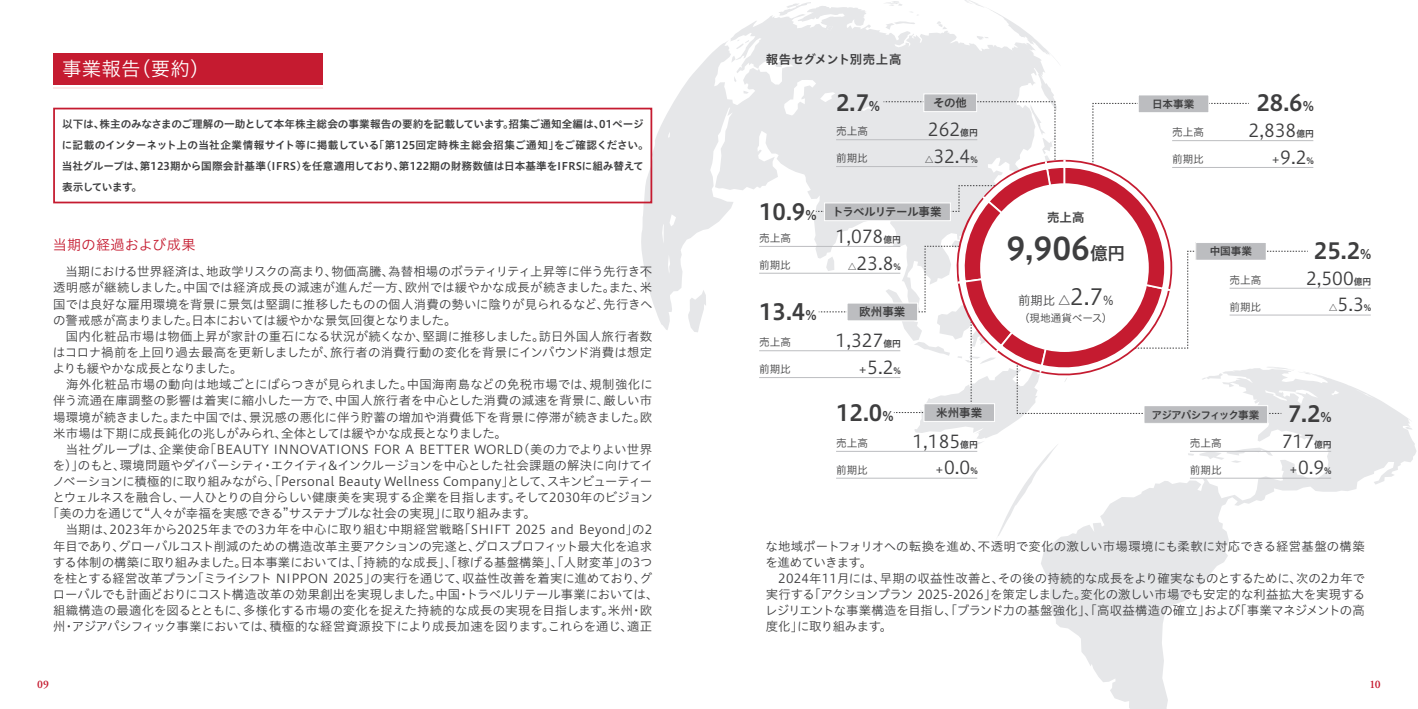
<style>
.page{position:relative;width:1418px;height:709px;background:#fff}
.page>*{position:absolute;margin:0;border:0;box-sizing:border-box;transform-origin:0 0}
.t1{font:31px "Hiragino UD Sans Std N W6";color:#3e3e3f}
.t2{font:22.12px "Hiragino UD Sans Std N W6";color:#3e3e3f}
.t3{font:19.5px "Hiragino UD Sans Std N W3";letter-spacing:.01em;color:#fff}
.t4{font:17.75px "Hiragino UD Sans Std N W3";color:#3e3e3f}
.t5{font:14.12px "Hiragino UD Sans Std N W3";letter-spacing:.015em;color:#c51b30}
.t6{font:12.38px/16.1px "Hiragino UD Sans Std N W3";color:#3e3e3f}
.t7{font:12.38px "Hiragino UD Sans Std N W3";letter-spacing:-.02em;color:#3e3e3f}
.t8{font:12.38px "Hiragino UD Sans Std N W3";letter-spacing:.02em;color:#3e3e3f}
.t9{font:12.38px "Hiragino UD Sans Std N W3";letter-spacing:-.025em;color:#3e3e3f}
.t10{font:12.38px "Hiragino UD Sans Std N W3";letter-spacing:-.03em;color:#3e3e3f}
.t11{font:12.38px "Hiragino UD Sans Std N W3";letter-spacing:-.055em;color:#3e3e3f}
.t12{font:12.38px "Hiragino UD Sans Std N W6";color:#3e3e3f}
.t13{font:11.5px "Hiragino UD Sans Std N W6";letter-spacing:-.015em;color:#3e3e3f}
.t14{font:11.5px "Hiragino UD Sans Std N W6";letter-spacing:-.05em;color:#3e3e3f}
.t15{font:600 11.5px "Adobe Garamond Pro";color:#c51b30}
.t16{font:10.62px/21.2px "Hiragino UD Sans Std N W6";color:#3e3e3f}
.t17{font:10.62px "Hiragino UD Sans Std N W3";color:#3e3e3f}
.t18{font:10.62px "Hiragino UD Sans Std N W6";letter-spacing:-.085em;color:#3e3e3f}
.s1{font-size:13.25px}
.s2{font-family:"Hiragino UD Sans Std N W6";font-size:8.88px}
.s3{font-family:"Hiragino UD Sans Std N W6";font-size:10.62px}
.s4{font-size:17.75px}
.s5{font-size:22.12px}
</style>
<div class="page">
<svg style="left:886px;top:1px;width:16px;height:5px"></svg>
<svg style="left:789px;top:2px;width:22px;height:4px"></svg>
<svg style="left:641px;top:6px;width:414px;height:324px;fill:#e9e7e9"></svg>
<svg style="left:734px;top:76px;width:2px;height:6px"></svg>
<svg style="left:743px;top:91px;width:5px;height:3px"></svg>
<svg style="left:731px;top:56px;width:4px;height:7px"></svg>
<svg style="left:736px;top:39px;width:13px;height:10px"></svg>
<svg style="left:1041px;top:373px;width:375px;height:336px"></svg>
<svg style="left:1323px;top:376px;width:9px;height:3px"></svg>
<hr style="left:53px;top:87px;width:269px;height:2px;background:#fde8e7">
<div style="left:53px;top:53px;width:269px;height:32px;background:#c51b30"></div>
<div style="left:53px;top:108px;width:599px;height:95px;border:2px solid #c51b30"></div>
<hr style="left:1172px;top:140px;width:141px;height:1px;background:#bcbdc0">
<hr style="left:1172px;top:167px;width:141px;height:1px;background:#bcbdc0">
<div style="left:1138px;top:95px;width:70px;height:18px;background:#bcbdc0"></div>
<div style="left:1138px;top:95px;width:70px;height:18px;border:1px solid #fff"></div>
<hr style="left:1229px;top:288px;width:141px;height:1px;background:#bcbdc0">
<hr style="left:1229px;top:314px;width:141px;height:1px;background:#bcbdc0">
<hr style="left:1189px;top:451px;width:142px;height:1px;background:#bcbdc0">
<hr style="left:1189px;top:478px;width:142px;height:1px;background:#bcbdc0">
<div style="left:923px;top:94px;width:53px;height:18px;background:#bcbdc0"></div>
<div style="left:923px;top:94px;width:53px;height:18px;border:1px solid #fff"></div>
<hr style="left:759px;top:246px;width:141px;height:1px;background:#bcbdc0">
<hr style="left:759px;top:273px;width:141px;height:1px;background:#bcbdc0">
<svg style="left:815px;top:101px;width:496px;height:441px"></svg>
<div style="left:980px;top:183px;width:168px;height:169px;background:#fff;border-radius:50%"></div>
<div style="left:847px;top:303px;width:70px;height:18px;background:#bcbdc0"></div>
<div style="left:846px;top:303px;width:71px;height:18px;border:1px solid #fff"></div>
<hr style="left:759px;top:350px;width:141px;height:1px;background:#bcbdc0">
<hr style="left:759px;top:377px;width:141px;height:1px;background:#bcbdc0">
<h3 class="t3" style="left:62px;top:54px;width:149px">事業報告（要約）</h3>
<p class="t16" style="left:62px;top:112px;width:588px">以下は、株主のみなさまのご理解の一助として本年株主総会の事業報告の要約を記載しています。招集ご通知全編は、01ページに記載のインターネット上の当社企業情報サイト等に掲載している「第125回定時株主総会招集ご通知」をご確認ください。当社グループは、第123期から国際会計基準（IFRS）を任意適用しており、第122期の財務数値は日本基準をIFRSに組み替えて表示しています。</p>
<p class="t5" style="left:53px;top:234px;width:144px">当期の経過および成果</p>
<p class="t7" style="left:53px;top:262px;width:600px">　当期における世界経済は、地政学リスクの高まり、物価高騰、為替相場のボラティリティ上昇等に伴う先行き不</p>
<p class="t8" style="left:53px;top:278px;width:600px">透明感が継続しました。中国では経済成長の減速が進んだ一方、欧州では緩やかな成長が続きました。また、米</p>
<p class="t6" style="left:53px;top:295px;width:601px">国では良好な雇用環境を背景に景気は堅調に推移したものの個人消費の勢いに陰りが見られるなど、先行きへ</p>
<p class="t9" style="left:53px;top:311px;width:405px">の警戒感が高まりました。日本においては緩やかな景気回復となりました。</p>
<p class="t8" style="left:53px;top:327px;width:600px">　国内化粧品市場は物価上昇が家計の重石になる状況が続くなか、堅調に推移しました。訪日外国人旅行者数</p>
<p class="t6" style="left:53px;top:343px;width:601px">はコロナ禍前を上回り過去最高を更新しましたが、旅行者の消費行動の変化を背景にインバウンド消費は想定</p>
<p class="t11" style="left:53px;top:359px;width:191px">よりも緩やかな成長となりました。</p>
<p class="t8" style="left:53px;top:375px;width:601px">　海外化粧品市場の動向は地域ごとにばらつきが見られました。中国海南島などの免税市場では、規制強化に</p>
<p class="t6" style="left:53px;top:392px;width:600px">伴う流通在庫調整の影響は着実に縮小した一方で、中国人旅行者を中心とした消費の減速を背景に、厳しい市</p>
<p class="t6" style="left:53px;top:408px;width:600px">場環境が続きました。また中国では、景況感の悪化に伴う貯蓄の増加や消費低下を背景に停滞が続きました。欧</p>
<p class="t6" style="left:53px;top:424px;width:455px">米市場は下期に成長鈍化の兆しがみられ、全体としては緩やかな成長となりました。</p>
<p class="t6" style="left:53px;top:440px;width:600px">　当社グループは、企業使命「BEAUTY INNOVATIONS FOR A BETTER WORLD（美の力でよりよい世界</p>
<p class="t10" style="left:53px;top:456px;width:602px">を）」のもと、環境問題やダイバーシティ・エクイティ&amp;インクルージョンを中心とした社会課題の解決に向けてイ</p>
<p class="t6" style="left:53px;top:472px;width:601px">ノベーションに積極的に取り組みながら、「Personal Beauty Wellness Company」として、スキンビューティー</p>
<p class="t7" style="left:52px;top:488px;width:602px">とウェルネスを融合し、一人ひとりの自分らしい健康美を実現する企業を目指します。そして2030年のビジョン</p>
<p class="t9" style="left:47px;top:504px;width:490px">「美の力を通じて“人々が幸福を実感できる”サステナブルな社会の実現」に取り組みます。</p>
<p class="t6" style="left:53px;top:521px;width:600px">　当期は、2023年から2025年までの3カ年を中心に取り組む中期経営戦略「SHIFT 2025 and Beyond」の2</p>
<p class="t7" style="left:53px;top:536px;width:600px">年目であり、グローバルコスト削減のための構造改革主要アクションの完遂と、グロスプロフィット最大化を追求</p>
<p class="t6" style="left:53px;top:553px;width:601px">する体制の構築に取り組みました。日本事業においては、「持続的な成長」、「稼げる基盤構築」、「人財変革」の3つ</p>
<p class="t6" style="left:53px;top:569px;width:601px">を柱とする経営改革プラン「ミライシフト NIPPON 2025」の実行を通じて、収益性改善を着実に進めており、グ</p>
<p class="t9" style="left:53px;top:585px;width:607px">ローバルでも計画どおりにコスト構造改革の効果創出を実現しました。中国・トラベルリテール事業においては、</p>
<p class="t6" style="left:53px;top:601px;width:600px">組織構造の最適化を図るとともに、多様化する市場の変化を捉えた持続的な成長の実現を目指します。米州・欧</p>
<p class="t7" style="left:53px;top:617px;width:600px">州・アジアパシフィック事業においては、積極的な経営資源投下により成長加速を図ります。これらを通じ、適正</p>
<p class="t12" style="left:765px;top:49px;width:137px">報告セグメント別売上高</p>
<h2 class="t2" style="left:836px;top:86px;width:45px">2.7<span class="s1">%</span></h2>
<p class="t13" style="left:933px;top:94px;width:35px">その他</p>
<h2 class="t2" style="left:759px;top:195px;width:59px">10.9<span class="s1">%</span></h2>
<p class="t17" style="left:836px;top:123px;width:33px">売上高</p>
<h3 class="t4" style="left:928px;top:116px;width:51px">262<span class="s2">億円</span></h3>
<p class="t17" style="left:836px;top:150px;width:33px">前期比</p>
<h3 class="t4" style="left:924px;top:143px;width:55px"><span class="s2">△</span>32.4<span class="s2">%</span></h3>
<p class="t14" style="left:832px;top:203px;width:111px">トラベルリテール事業</p>
<p class="t17" style="left:759px;top:230px;width:33px">売上高</p>
<h3 class="t4" style="left:835px;top:223px;width:67px">1,078<span class="s2">億円</span></h3>
<p class="t17" style="left:759px;top:257px;width:33px">前期比</p>
<h3 class="t4" style="left:847px;top:249px;width:55px"><span class="s2">△</span>23.8<span class="s2">%</span></h3>
<h2 class="t2" style="left:759px;top:295px;width:59px">13.4<span class="s1">%</span></h2>
<p class="t13" style="left:859px;top:303px;width:48px">欧州事業</p>
<p class="t17" style="left:759px;top:334px;width:33px">売上高</p>
<h3 class="t4" style="left:835px;top:327px;width:67px">1,327<span class="s2">億円</span></h3>
<p class="t17" style="left:759px;top:361px;width:33px">前期比</p>
<h3 class="t4" style="left:857px;top:354px;width:45px"><span class="s3">＋</span>5.2<span class="s2">%</span></h3>
<h2 class="t2" style="left:836px;top:396px;width:59px">12.0<span class="s1">%</span></h2>
<p class="t13" style="left:936px;top:404px;width:48px">米州事業</p>
<p class="t17" style="left:836px;top:435px;width:33px">売上高</p>
<h3 class="t4" style="left:912px;top:427px;width:67px">1,185<span class="s2">億円</span></h3>
<p class="t17" style="left:836px;top:462px;width:33px">前期比</p>
<h3 class="t4" style="left:934px;top:454px;width:45px"><span class="s3">＋</span>0.0<span class="s2">%</span></h3>
<p class="t12" style="left:1047px;top:208px;width:39px">売上高</p>
<h1 class="t1" style="left:1006px;top:225px;width:120px">9,906<span class="s4">億円</span></h1>
<p class="t6" style="left:1018px;top:292px;width:97px">前期比 △<span class="s5">2.7</span>%</p>
<p class="t17" style="left:1019px;top:309px;width:95px">（現地通貨ベース）</p>
<p class="t16" style="left:1152px;top:93px;width:44px">日本事業</p>
<h2 class="t2" style="left:1256px;top:86px;width:59px">28.6<span class="s1">%</span></h2>
<p class="t17" style="left:1172px;top:124px;width:33px">売上高</p>
<h3 class="t4" style="left:1248px;top:117px;width:67px">2,838<span class="s2">億円</span></h3>
<p class="t17" style="left:1172px;top:151px;width:33px">前期比</p>
<h3 class="t4" style="left:1270px;top:144px;width:45px"><span class="s3">＋</span>9.2<span class="s2">%</span></h3>
<p class="t16" style="left:1209px;top:240px;width:44px">中国事業</p>
<h2 class="t2" style="left:1313px;top:233px;width:59px">25.2<span class="s1">%</span></h2>
<p class="t17" style="left:1229px;top:272px;width:33px">売上高</p>
<h3 class="t4" style="left:1305px;top:264px;width:67px">2,500<span class="s2">億円</span></h3>
<p class="t17" style="left:1229px;top:299px;width:33px">前期比</p>
<h3 class="t4" style="left:1328px;top:291px;width:44px"><span class="s2">△</span>5.3<span class="s2">%</span></h3>
<p class="t18" style="left:1151px;top:406px;width:109px">アジアパシフィック事業</p>
<h2 class="t2" style="left:1287px;top:396px;width:45px">7.2<span class="s1">%</span></h2>
<p class="t17" style="left:1189px;top:435px;width:33px">売上高</p>
<h3 class="t4" style="left:1281px;top:427px;width:51px">717<span class="s2">億円</span></h3>
<p class="t17" style="left:1189px;top:462px;width:33px">前期比</p>
<h3 class="t4" style="left:1288px;top:454px;width:45px"><span class="s3">＋</span>0.9<span class="s2">%</span></h3>
<p class="t6" style="left:765px;top:537px;width:602px">な地域ポートフォリオへの転換を進め、不透明で変化の激しい市場環境にも柔軟に対応できる経営基盤の構築を進めていきます。<br>　2024年11月には、早期の収益性改善と、その後の持続的な成長をより確実なものとするために、次の2カ年で実行する「アクションプラン 2025-2026」を策定しました。変化の激しい市場でも安定的な利益拡大を実現するレジリエントな事業構造を目指し、「ブランド力の基盤強化」、「高収益構造の確立」および「事業マネジメントの高度化」に取り組みます。</p>
<p class="t15" style="left:37px;top:677px;width:13px">09</p>
<p class="t15" style="left:1369px;top:677px;width:13px">10</p>
</div>
